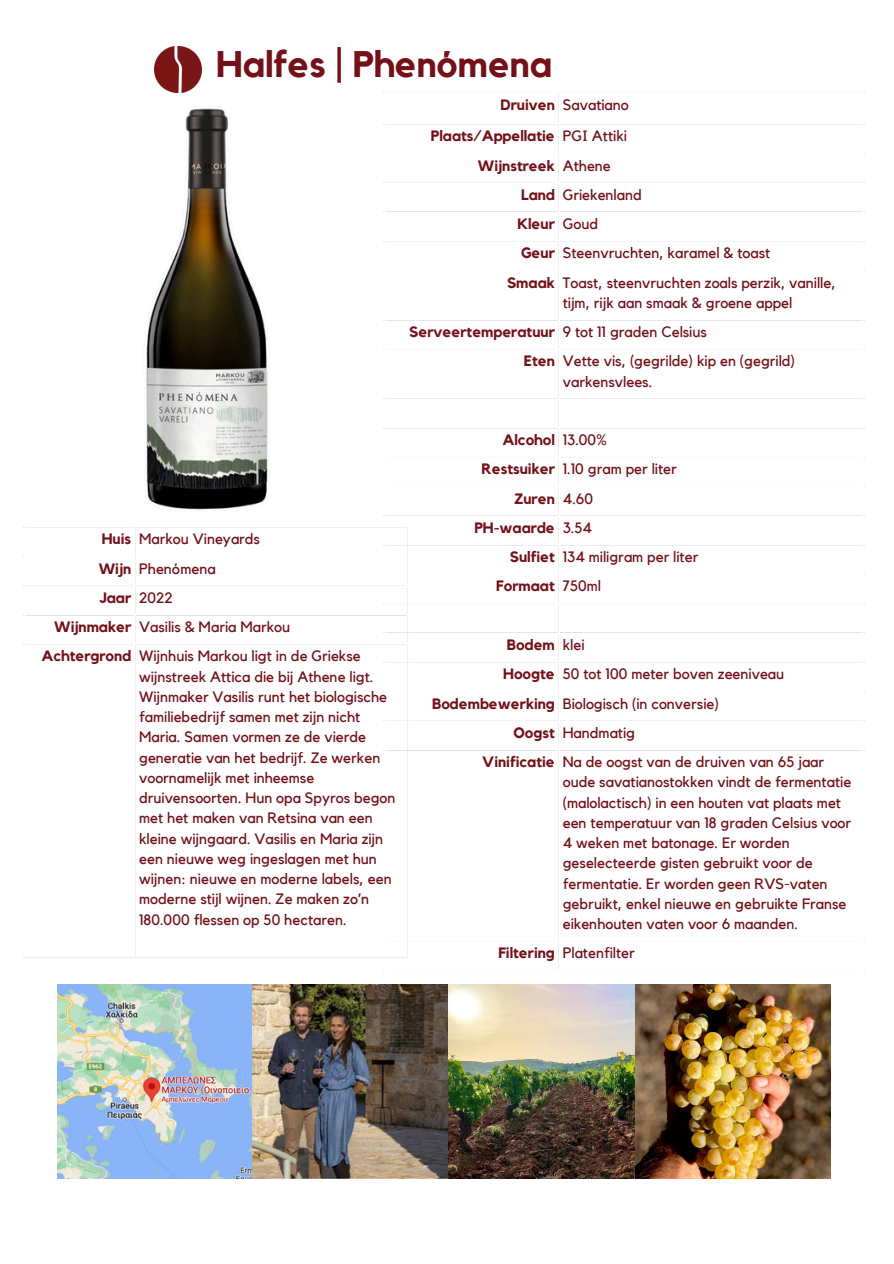
<style>
.page{position:relative;width:894px;height:1264px;background:#fff}
.page>*{position:absolute;margin:0;border:0;box-sizing:border-box;transform-origin:0 0}
.t1{font:700 36.75px "Kollektif";color:#741018}
.t2{font:15px/20.2px "Kollektif";color:#741018}
.t3{font:700 15px "Kollektif";color:#741018}
</style>
<div class="page">
<img style="left:58px;top:984px;width:383px;height:194px">
<img style="left:441px;top:984px;width:389px;height:194px">
<img style="left:155px;top:46px;width:46px;height:46px">
<img style="left:146px;top:108px;width:122px;height:402px">
<p class="t1" style="left:216px;top:47px;width:337px">Halfes | Phenómena</p>
<p class="t3" style="left:500px;top:98px;width:56px">Druiven</p>
<h1 class="t2" style="left:562px;top:95px;width:68px">Savatiano</h1>
<p class="t3" style="left:431px;top:129px;width:125px">Plaats/Appellatie</p>
<p class="t2" style="left:562px;top:126px;width:66px">PGI Attiki</p>
<p class="t3" style="left:477px;top:158px;width:78px">Wijnstreek</p>
<p class="t2" style="left:562px;top:156px;width:50px">Athene</p>
<p class="t3" style="left:521px;top:188px;width:35px">Land</p>
<p class="t2" style="left:562px;top:185px;width:81px">Griekenland</p>
<p class="t3" style="left:517px;top:217px;width:39px">Kleur</p>
<p class="t2" style="left:562px;top:214px;width:37px">Goud</p>
<p class="t3" style="left:521px;top:246px;width:35px">Geur</p>
<p class="t2" style="left:562px;top:243px;width:209px">Steenvruchten, karamel &amp; toast</p>
<p class="t3" style="left:507px;top:275px;width:49px">Smaak</p>
<p class="t2" style="left:562px;top:273px;width:274px">Toast, steenvruchten zoals perzik, vanille, tijm, rijk aan smaak &amp; groene appel</p>
<p class="t3" style="left:409px;top:325px;width:147px">Serveertemperatuur</p>
<p class="t2" style="left:562px;top:322px;width:146px">9 tot 11 graden Celsius</p>
<p class="t3" style="left:524px;top:354px;width:32px">Eten</p>
<p class="t2" style="left:562px;top:351px;width:234px">Vette vis, (gegrilde) kip en (gegrild) varkensvlees.</p>
<p class="t3" style="left:102px;top:532px;width:31px">Huis</p>
<p class="t2" style="left:139px;top:529px;width:122px">Markou Vineyards</p>
<p class="t3" style="left:99px;top:561px;width:34px">Wijn</p>
<p class="t2" style="left:139px;top:558px;width:78px">Phenómena</p>
<p class="t3" style="left:99px;top:590px;width:33px">Jaar</p>
<p class="t2" style="left:139px;top:588px;width:35px">2022</p>
<p class="t3" style="left:54px;top:620px;width:78px">Wijnmaker</p>
<p class="t2" style="left:139px;top:617px;width:152px">Vasilis &amp; Maria Markou</p>
<p class="t3" style="left:41px;top:649px;width:91px">Achtergrond</p>
<p class="t2" style="left:139px;top:646px;width:258px">Wijnhuis Markou ligt in de Griekse wijnstreek Attica die bij Athene ligt.<br>Wijnmaker Vasilis runt het biologische familiebedrijf samen met zijn nicht Maria. Samen vormen ze de vierde generatie van het bedrijf. Ze werken voornamelijk met inheemse druivensoorten. Hun opa Spyros begon met het maken van Retsina van een kleine wijngaard. Vasilis en Maria zijn een nieuwe weg ingeslagen met hun wijnen: nieuwe en moderne labels, een moderne stijl wijnen. Ze maken zo’n 180.000 flessen op 50 hectaren.</p>
<p class="t3" style="left:502px;top:433px;width:54px">Alcohol</p>
<p class="t2" style="left:562px;top:430px;width:45px">13.00%</p>
<p class="t3" style="left:481px;top:462px;width:75px">Restsuiker</p>
<p class="t2" style="left:562px;top:459px;width:116px">1.10 gram per liter</p>
<p class="t3" style="left:514px;top:491px;width:42px">Zuren</p>
<p class="t2" style="left:562px;top:489px;width:32px">4.60</p>
<p class="t3" style="left:474px;top:521px;width:82px">PH-waarde</p>
<p class="t2" style="left:562px;top:518px;width:31px">3.54</p>
<p class="t3" style="left:509px;top:550px;width:46px">Sulfiet</p>
<p class="t2" style="left:562px;top:547px;width:137px">134 miligram per liter</p>
<p class="t3" style="left:496px;top:579px;width:60px">Formaat</p>
<p class="t2" style="left:562px;top:576px;width:40px">750ml</p>
<p class="t3" style="left:507px;top:638px;width:49px">Bodem</p>
<p class="t2" style="left:562px;top:635px;width:23px">klei</p>
<p class="t3" style="left:503px;top:667px;width:53px">Hoogte</p>
<p class="t2" style="left:562px;top:664px;width:223px">50 tot 100 meter boven zeeniveau</p>
<p class="t3" style="left:432px;top:696px;width:124px">Bodembewerking</p>
<p class="t2" style="left:562px;top:693px;width:158px">Biologisch (in conversie)</p>
<p class="t3" style="left:513px;top:725px;width:43px">Oogst</p>
<p class="t2" style="left:562px;top:723px;width:74px">Handmatig</p>
<p class="t3" style="left:482px;top:755px;width:74px">Vinificatie</p>
<p class="t2" style="left:562px;top:752px;width:290px">Na de oogst van de druiven van 65 jaar oude savatianostokken vindt de fermentatie (malolactisch) in een houten vat plaats met een temperatuur van 18 graden Celsius voor 4 weken met batonage. Er worden geselecteerde gisten gebruikt voor de fermentatie. Er worden geen RVS-vaten gebruikt, enkel nieuwe en gebruikte Franse eikenhouten vaten voor 6 maanden.</p>
<p class="t3" style="left:498px;top:946px;width:58px">Filtering</p>
<p class="t2" style="left:562px;top:943px;width:74px">Platenfilter</p>
</div>
